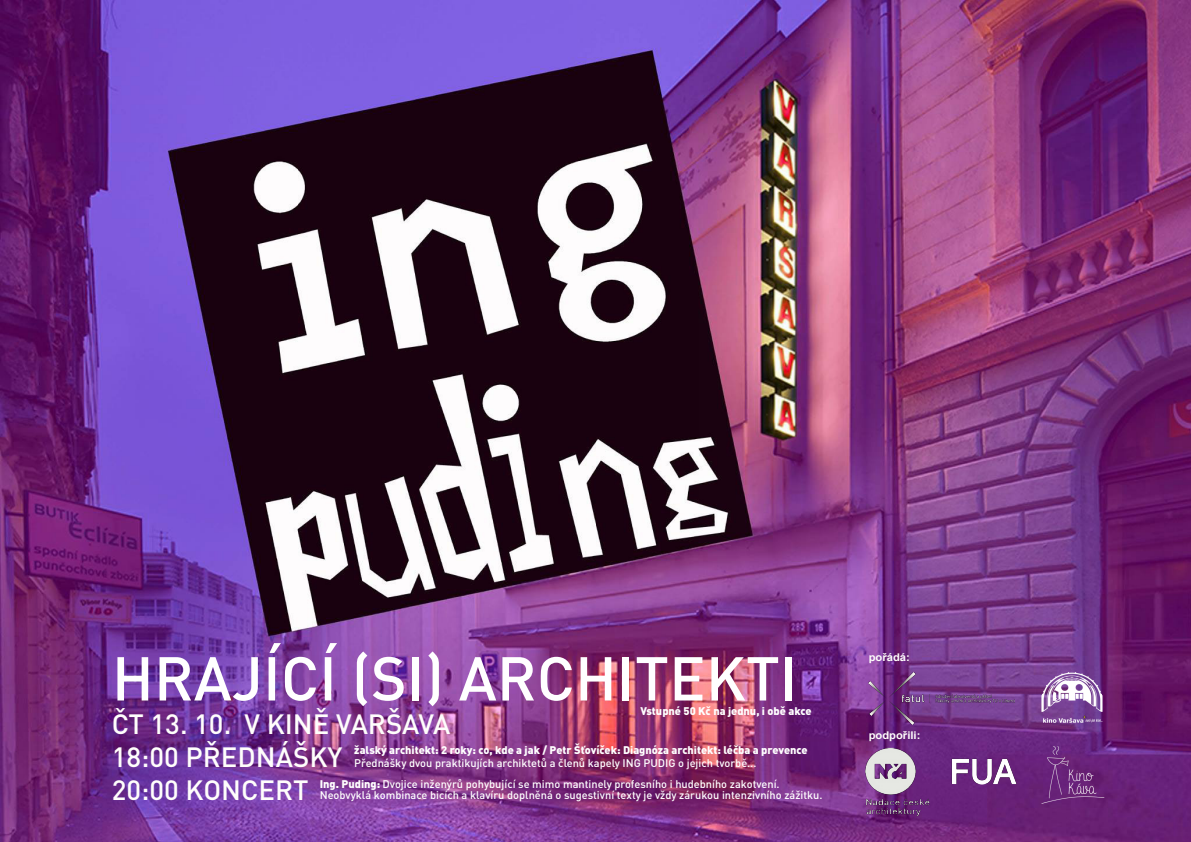
<style>
.page{position:relative;width:1191px;height:842px;background:#fff}
.page>*{position:absolute;margin:0;border:0;box-sizing:border-box;transform-origin:0 0}
.t1{font:500 60.9px "DIN Pro";color:#fff}
.t2{font:500 27.6px "DIN Pro";color:#fffefc}
.t3{font:500 11px/11px "DIN Pro";color:#fff}
.t4{font:900 11px "DIN Pro";color:#fff}
.t5{font:700 10.6px "Arial";color:#fffefc;scale:1.05 1}
.s1{font-weight:900}
</style>
<div class="page">
<img style="left:0;top:0;width:1191px;height:842px">
<img style="left:1029px;top:746px;width:80px;height:70px">
<img style="left:1034px;top:668px;width:75px;height:64px">
<img style="left:868px;top:672px;width:146px;height:53px">
<img style="left:862px;top:746px;width:67px;height:76px">
<img style="left:865px;top:803px;width:61px;height:39px">
<img style="left:950px;top:758px;width:67px;height:29px">
<p class="t1" style="left:112px;top:637px;width:687px">HRAJÍCÍ (SI) ARCHITEKTI</p>
<p class="t2" style="left:112px;top:705px;width:340px">ČT 13. 10. V KINĚ VARŠAVA</p>
<p class="t2" style="left:112px;top:738px;width:232px">18:00 PŘEDNÁŠKY</p>
<p class="t2" style="left:112px;top:771px;width:198px">20:00 KONCERT</p>
<p class="t4" style="left:640px;top:703px;width:173px">Vstupné 50 Kč na jednu, i obě akce</p>
<p class="t4" style="left:354px;top:742px;width:455px">žalský architekt: 2 roky: co, kde a jak / Petr Šťovíček: Diagnóza architekt: léčba a prevence</p>
<p class="t3" style="left:354px;top:757px;width:403px">Přednášky dvou praktikujích archiktetů a členů kapely ING PUDIG o jejich tvorbě...</p>
<p class="t3" style="left:320px;top:778px;width:504px"><span class="s1">Ing. Puding:</span> Dvojice inženýrů pohybující se mimo mantinely profesního i hudebního zakotvení.<br>Neobvyklá kombinace bicích a klavíru doplněná o sugestivní texty je vždy zárukou intenzivního zážitku.</p>
<p class="t5" style="left:868px;top:650px;width:41px">pořádá:</p>
<p class="t5" style="left:868px;top:728px;width:51px">podpořili:</p>
</div>
